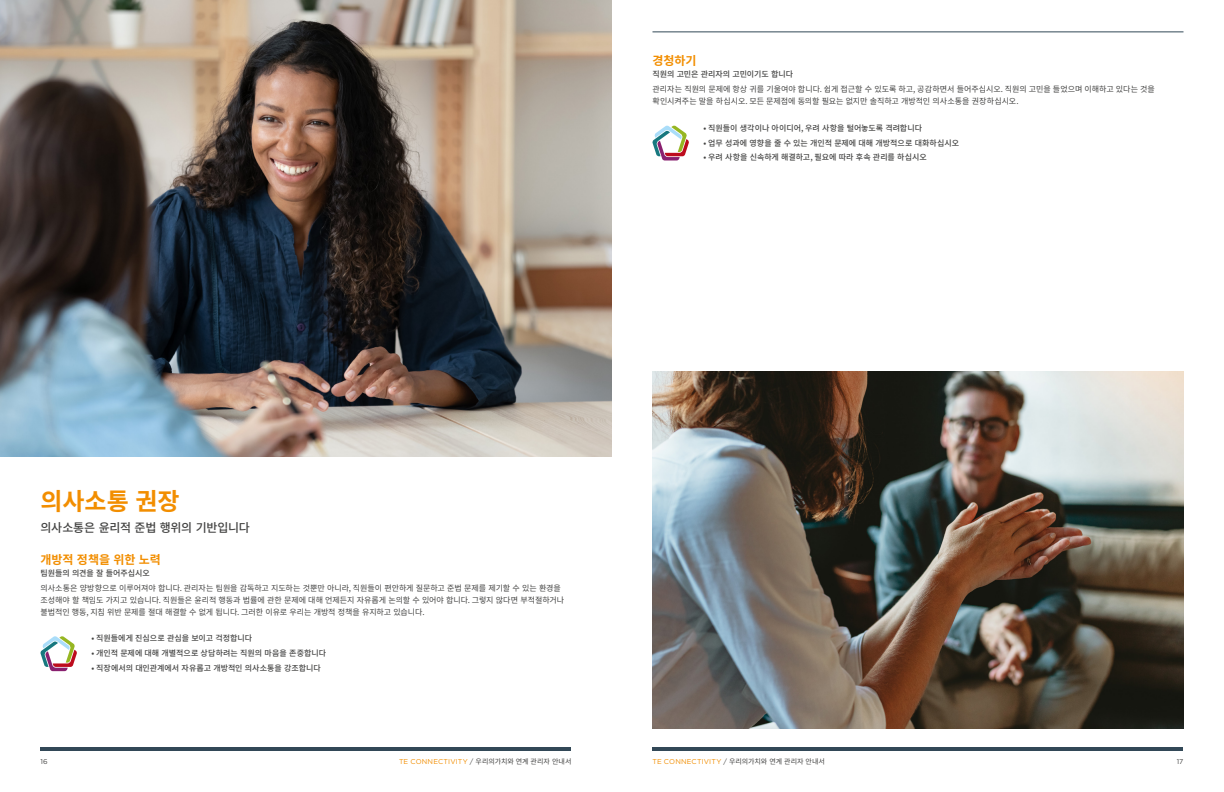
<style>
.page{position:relative;width:1224px;height:792px;background:#fff}
.page>*{position:absolute;margin:0;border:0;box-sizing:border-box;transform-origin:0 0}
.t1{font:700 24px "Noto Sans CJ Kkr";color:#f28e00}
.t2{font:500 12px "Noto Sans CJ Kkr";letter-spacing:-.02em;color:#424241}
.t3{font:700 12px "Noto Sans CJ Kkr";color:#f28e00}
.t4{font:8px/12px "Noto Sans CJ Kkr";letter-spacing:-.01em;color:#424241}
.t5{font:500 8px "Noto Sans CJ Kkr";letter-spacing:-.005em;color:#424241}
.t6{font:7px "Gotham";letter-spacing:.02em;color:#f28e00}
.t7{font:7px "Gotham";color:#424241}
.s1{color:#424241}
.s2{font-family:"Noto Sans CJ Kkr";color:#424241}
</style>
<div class="page">
<hr style="left:652px;top:32px;width:532px;height:1px;background:#324857">
<hr style="left:40px;top:747px;width:532px;height:4px;background:#324857">
<hr style="left:652px;top:747px;width:532px;height:4px;background:#324857">
<img style="left:0;top:0;width:612px;height:456px">
<img style="left:652px;top:371px;width:532px;height:358px">
<svg style="left:40px;top:636px;width:37px;height:35px"></svg>
<svg style="left:652px;top:125px;width:37px;height:36px"></svg>
<h2 class="t3" style="left:652px;top:54px;width:46px">경청하기</h2>
<p class="t5" style="left:652px;top:70px;width:142px">직원의 고민은 관리자의 고민이기도 합니다</p>
<p class="t4" style="left:652px;top:83px;width:504px">관리자는 직원의 문제에 항상 귀를 기울여야 합니다. 쉽게 접근할 수 있도록 하고, 공감하면서 들어주십시오. 직원의 고민을 들었으며 이해하고 있다는 것을 확인시켜주는 말을 하십시오. 모든 문제점에 동의할 필요는 없지만 솔직하고 개방적인 의사소통을 권장하십시오.</p>
<p class="t5" style="left:704px;top:123px;width:220px">• 직원들이 생각이나 아이디어, 우려 사항을 털어놓도록 격려합니다</p>
<p class="t5" style="left:704px;top:138px;width:257px">• 업무 성과에 영향을 줄 수 있는 개인적 문제에 대해 개방적으로 대화하십시오</p>
<p class="t5" style="left:704px;top:153px;width:225px">• 우려 사항을 신속하게 해결하고, 필요에 따라 후속 관리를 하십시오</p>
<h1 class="t1" style="left:40px;top:487px;width:141px">의사소통 권장</h1>
<h2 class="t2" style="left:40px;top:521px;width:211px">의사소통은 윤리적 준법 행위의 기반입니다</h2>
<h2 class="t3" style="left:40px;top:553px;width:122px">개방적 정책을 위한 노력</h2>
<p class="t5" style="left:40px;top:568px;width:111px">팀원들의 의견을 잘 들어주십시오</p>
<p class="t4" style="left:40px;top:582px;width:525px">의사소통은 양방향으로 이루어져야 합니다. 관리자는 팀원을 감독하고 지도하는 것뿐만 아니라, 직원들이 편안하게 질문하고 준법 문제를 제기할 수 있는 환경을 조성해야 할 책임도 가지고 있습니다. 직원들은 윤리적 행동과 법률에 관한 문제에 대해 언제든지 자유롭게 논의할 수 있어야 합니다. 그렇지 않다면 부적절하거나 불법적인 행동, 지침 위반 문제를 절대 해결할 수 없게 됩니다. 그러한 이유로 우리는 개방적 정책을 유지하고 있습니다.</p>
<p class="t5" style="left:92px;top:634px;width:162px">• 직원들에게 진심으로 관심을 보이고 걱정합니다</p>
<p class="t5" style="left:92px;top:649px;width:236px">• 개인적 문제에 대해 개별적으로 상담하려는 직원의 마음을 존중합니다</p>
<p class="t5" style="left:92px;top:664px;width:231px">• 직장에서의 대인관계에서 자유롭고 개방적인 의사소통을 강조합니다</p>
<p class="t7" style="left:40px;top:757px;width:9px">16</p>
<p class="t6" style="left:399px;top:757px;width:174px">TE CONNECTIVITY <span class="s1">/</span> <span class="s2">우리의가치와 연계 관리자 안내서</span></p>
<p class="t6" style="left:652px;top:757px;width:174px">TE CONNECTIVITY <span class="s1">/</span> <span class="s2">우리의가치와 연계 관리자 안내서</span></p>
<p class="t7" style="left:1177px;top:757px;width:8px">17</p>
</div>
